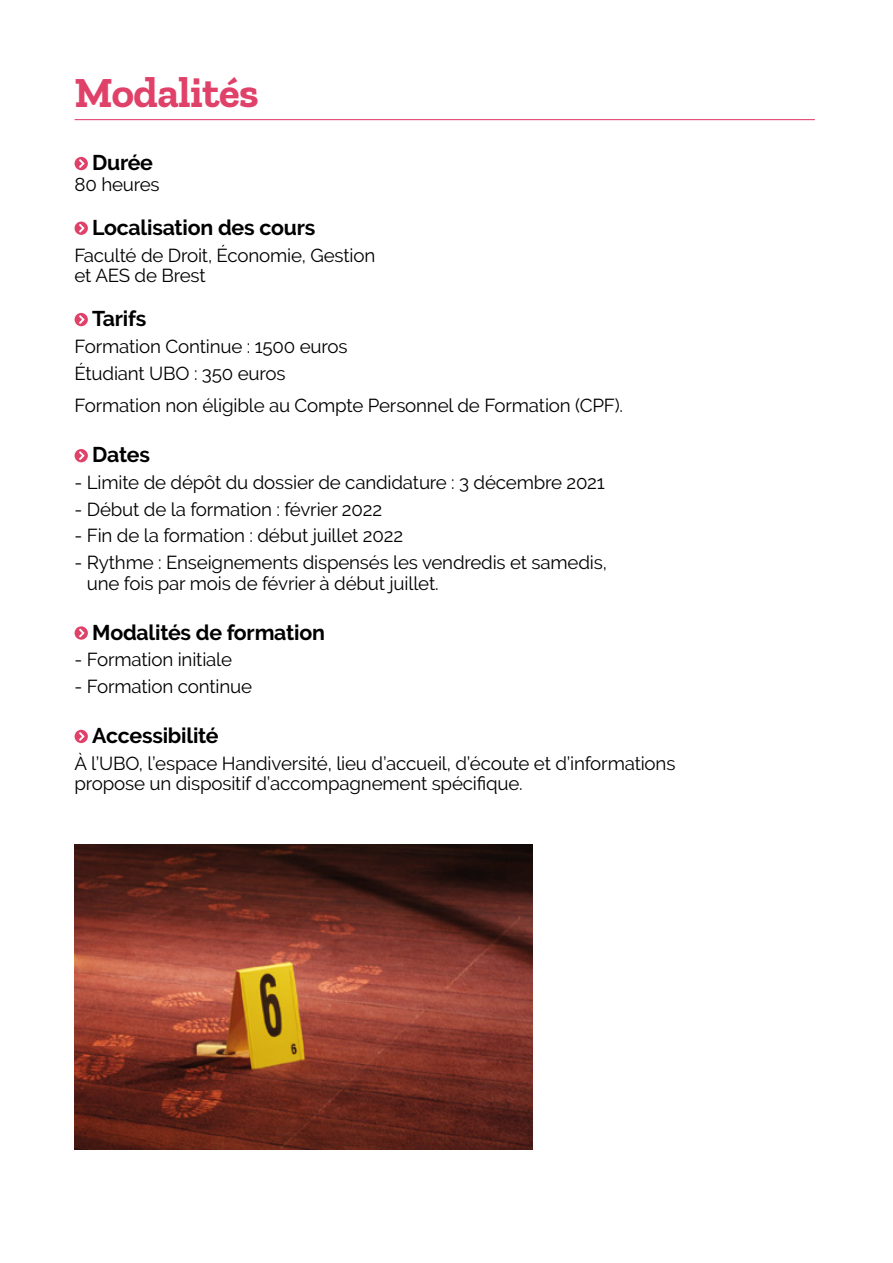
<style>
.page{position:relative;width:893px;height:1263px;background:#fff}
.page>*{position:absolute;margin:0;border:0;box-sizing:border-box;transform-origin:0 0}
.t1{font:700 42.6px "Zilla Slab";letter-spacing:-.01em;color:#e04169}
.t2{font:700 21.3px "Raleway";letter-spacing:-.01em;color:#000}
.t3{font:18.75px/20.5px "Raleway";letter-spacing:-.01em;color:#000}
</style>
<div class="page">
<svg style="left:75px;top:157px;width:13px;height:13px"></svg>
<svg style="left:75px;top:222px;width:13px;height:13px"></svg>
<svg style="left:75px;top:313px;width:13px;height:13px"></svg>
<svg style="left:75px;top:449px;width:13px;height:13px"></svg>
<svg style="left:75px;top:626px;width:13px;height:14px"></svg>
<svg style="left:75px;top:730px;width:13px;height:13px"></svg>
<hr style="left:75px;top:119px;width:740px;height:1px;background:#e04169">
<img style="left:75px;top:844px;width:458px;height:306px">
<h1 class="t1" style="left:75px;top:68px;width:186px">Modalités</h1>
<p class="t2" style="left:92px;top:151px;width:62px">Durée</p>
<p class="t3" style="left:75px;top:174px;width:87px">80 heures</p>
<p class="t2" style="left:92px;top:215px;width:225px">Localisation des cours</p>
<p class="t3" style="left:75px;top:245px;width:302px">Faculté de Droit, Économie, Gestion et AES de Brest</p>
<p class="t2" style="left:92px;top:307px;width:56px">Tarifs</p>
<p class="t3" style="left:75px;top:333px;width:274px;line-height:26.7px">Formation Continue : 1500 euros<br>Étudiant UBO : 350 euros</p>
<p class="t3" style="left:75px;top:395px;width:550px">Formation non éligible au Compte Personnel de Formation (CPF).</p>
<p class="t2" style="left:92px;top:443px;width:59px">Dates</p>
<p class="t3" style="left:75px;top:472px;width:532px">- Limite de dépôt du dossier de candidature : 3 décembre 2021</p>
<p class="t3" style="left:75px;top:499px;width:309px">- Début de la formation : février 2022</p>
<p class="t3" style="left:75px;top:525px;width:330px">- Fin de la formation : début juillet 2022</p>
<p class="t3" style="left:87px;top:552px;width:521px;text-indent:-12px">- Rythme : Enseignements dispensés les vendredis et samedis, une fois par mois de février à début juillet.</p>
<p class="t2" style="left:92px;top:620px;width:234px">Modalités de formation</p>
<p class="t3" style="left:75px;top:649px;width:159px">- Formation initiale</p>
<p class="t3" style="left:75px;top:676px;width:179px">- Formation continue</p>
<p class="t2" style="left:92px;top:723px;width:128px">Accessibilité</p>
<p class="t3" style="left:75px;top:753px;width:602px">À l’UBO, l’espace Handiversité, lieu d’accueil, d’écoute et d’informations propose un dispositif d’accompagnement spécifique.</p>
</div>
